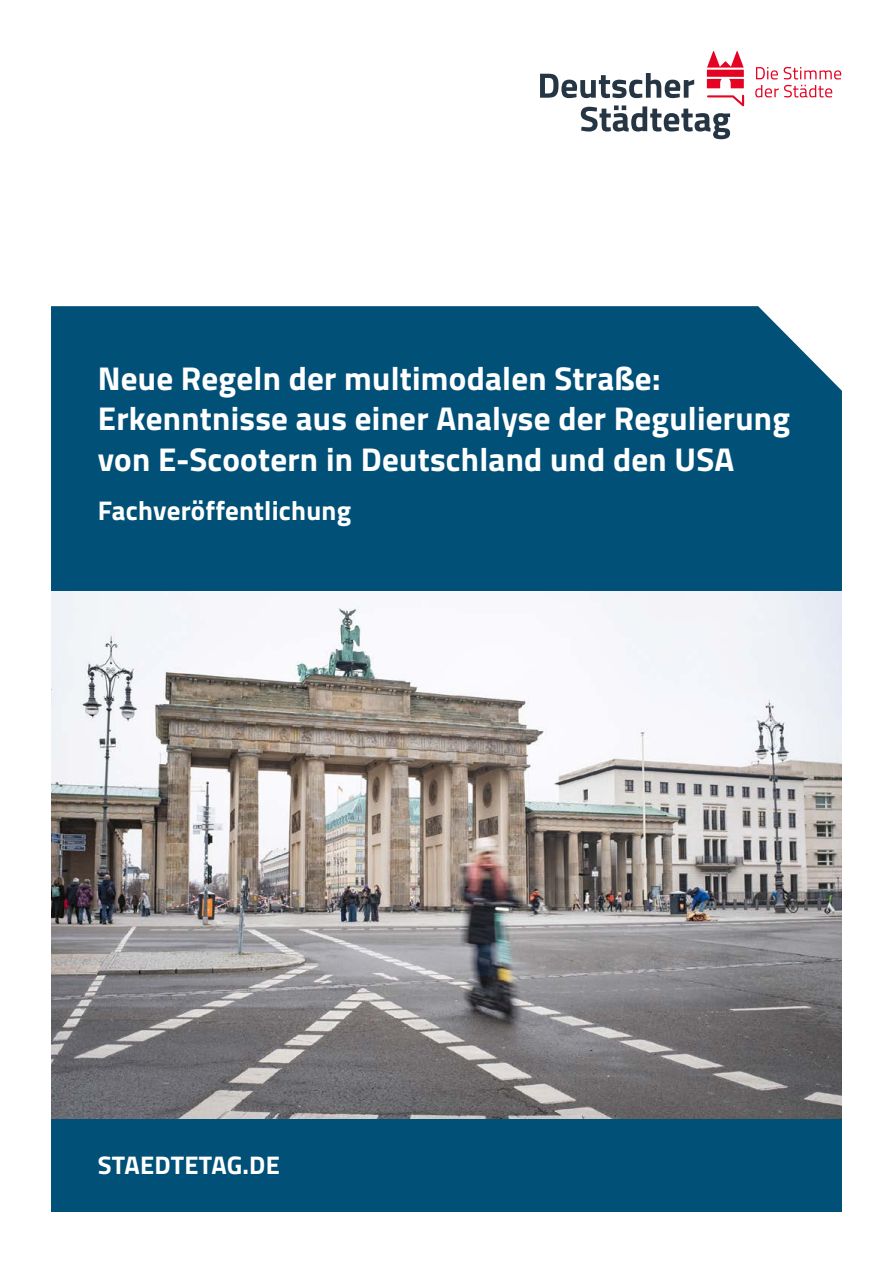
<style>
.page{position:relative;width:893px;height:1263px;background:#fff}
.page>*{position:absolute;margin:0;border:0;box-sizing:border-box;transform-origin:0 0}
.Ü1{font:700 33px/40.5px "Titillium Web";letter-spacing:.01em;color:#fff}
.Ü2{font:700 27px "Titillium Web";letter-spacing:.01em;color:#fff}
.Ü2-2{font:700 25.5px "Titillium Web";letter-spacing:.01em;color:#fff}
</style>
<div class="page">
<svg style="left:540px;top:51px;width:204px;height:88px"></svg>
<svg style="left:755px;top:67px;width:86px;height:30px"></svg>
<div style="left:51px;top:306px;width:791px;height:285px;background:#005077"></div>
<div style="left:51px;top:1117px;width:791px;height:95px;background:#005077"></div>
<img style="left:51px;top:591px;width:791px;height:527px">
<p class="Ü1" style="left:98px;top:357px;width:694px">Neue Regeln der multimodalen Straße:<br>Erkenntnisse aus einer Analyse der Regulierung von E-Scootern in Deutschland und den USA</p>
<p class="Ü2" style="left:98px;top:490px;width:255px">Fachveröffentlichung</p>
<p class="Ü2-2" style="left:98px;top:1145px;width:184px">STAEDTETAG.DE</p>
</div>
